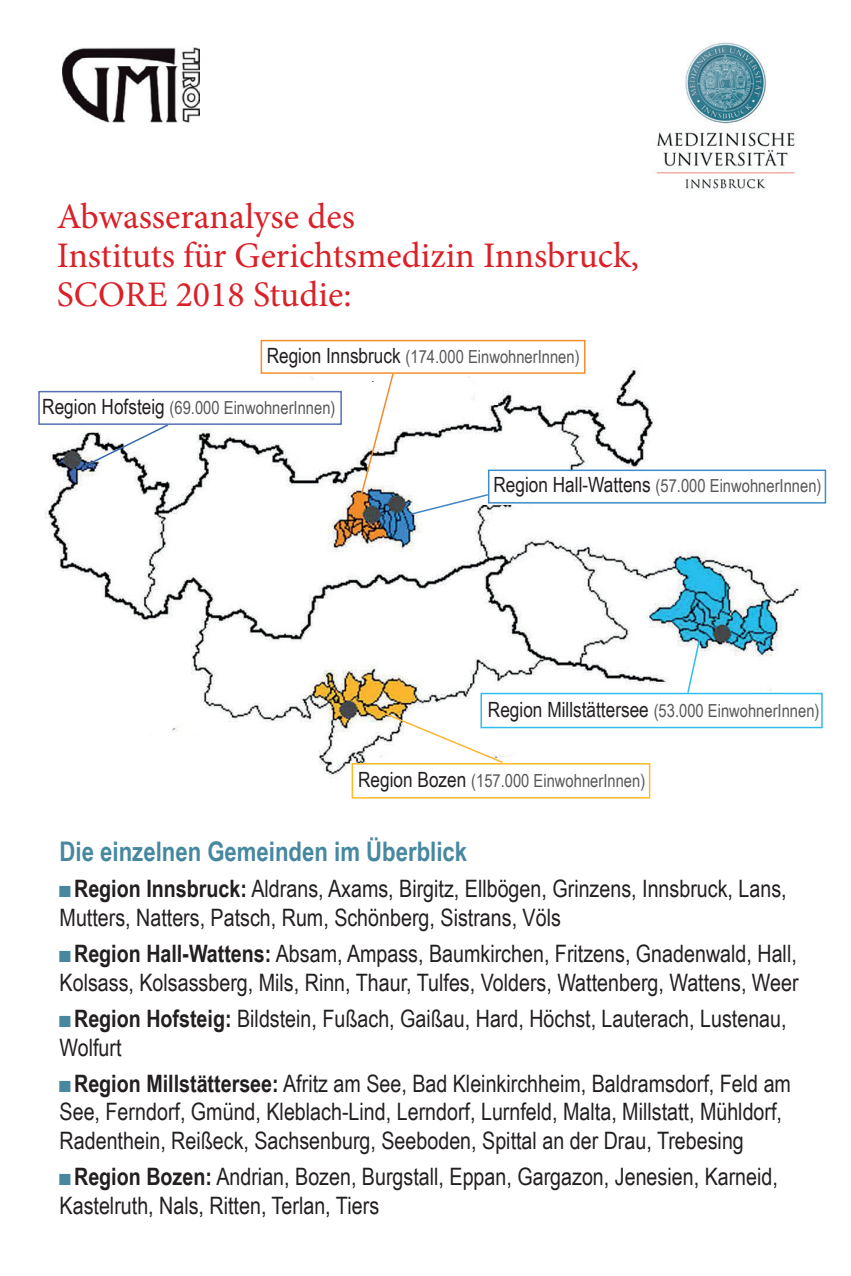
<style>
.page{position:relative;width:851px;height:1276px;background:#fff}
.page>*{position:absolute;margin:0;border:0;box-sizing:border-box;transform-origin:0 0}
.t1{font:36px/39px "Minion Pro";color:#da2128}
.t2{font:700 27px "Arial Narrow";color:#4788a0}
.t3{font:24px/28.8px "Arial Narrow";color:#231f20}
.t4{font:18px "Arial Narrow";color:#57585a}
.s1{font-size:21px;color:#231f20}
.s2{color:#4788a0}
.s3{font-weight:700}
</style>
<div class="page">
<img style="left:38px;top:340px;width:789px;height:459px">
<svg style="left:358px;top:374px;width:36px;height:130px"></svg>
<svg style="left:401px;top:493px;width:88px;height:25px"></svg>
<svg style="left:375px;top:708px;width:129px;height:55px"></svg>
<svg style="left:81px;top:425px;width:89px;height:44px"></svg>
<div style="left:260px;top:340px;width:325px;height:34px;border:2px solid #f28f2c"></div>
<div style="left:38px;top:391px;width:304px;height:34px;border:2px solid #5571b7"></div>
<div style="left:488px;top:469px;width:338px;height:34px;border:2px solid #408bca"></div>
<div style="left:480px;top:693px;width:342px;height:35px;border:2px solid #2dbdee"></div>
<svg style="left:686px;top:632px;width:16px;height:62px"></svg>
<div style="left:351px;top:763px;width:299px;height:35px;border:2px solid #fdb928"></div>
<div style="left:118px;top:736px;width:164px;height:62px;background:#fff"></div>
<img style="left:656px;top:42px;width:139px;height:148px">
<img style="left:63px;top:48px;width:136px;height:74px">
<h1 class="t1" style="left:57px;top:197px;width:583px">Abwasseranalyse des<br>Instituts für Gerichtsmedizin Innsbruck,<br>SCORE 2018 Studie:</h1>
<p class="t4" style="left:266px;top:344px;width:314px"><span class="s1">Region Innsbruck</span> (174.000 EinwohnerInnen)</p>
<p class="t4" style="left:42px;top:394px;width:295px"><span class="s1">Region Hofsteig</span> (69.000 EinwohnerInnen)</p>
<p class="t4" style="left:493px;top:472px;width:329px"><span class="s1">Region Hall-Wattens</span> (57.000 EinwohnerInnen)</p>
<p class="t4" style="left:488px;top:697px;width:333px"><span class="s1">Region Millstättersee</span> (53.000 EinwohnerInnen)</p>
<p class="t4" style="left:358px;top:767px;width:288px"><span class="s1">Region Bozen</span> (157.000 EinwohnerInnen)</p>
<p class="t2" style="left:60px;top:831px;width:409px">Die einzelnen Gemeinden im Überblick</p>
<p class="t3" style="left:60px;top:873px;width:728px"><span class="s2">■</span><span class="s3">Region Innsbruck:</span> Aldrans, Axams, Birgitz, Ellbögen, Grinzens, Innsbruck, Lans,<br>Mutters, Natters, Patsch, Rum, Schönberg, Sistrans, Völs</p>
<p class="t3" style="left:60px;top:938px;width:740px"><span class="s2">■</span><span class="s3">Region Hall-Wattens:</span> Absam, Ampass, Baumkirchen, Fritzens, Gnadenwald, Hall,<br>Kolsass, Kolsassberg, Mils, Rinn, Thaur, Tulfes, Volders, Wattenberg, Wattens, Weer</p>
<p class="t3" style="left:60px;top:1003px;width:728px"><span class="s2">■</span><span class="s3">Region Hofsteig:</span> Bildstein, Fußach, Gaißau, Hard, Höchst, Lauterach, Lustenau,<br>Wolfurt</p>
<p class="t3" style="left:60px;top:1067px;width:732px"><span class="s2">■</span><span class="s3">Region Millstättersee:</span> Afritz am See, Bad Kleinkirchheim, Baldramsdorf, Feld am<br>See, Ferndorf, Gmünd, Kleblach-Lind, Lerndorf, Lurnfeld, Malta, Millstatt, Mühldorf,<br>Radenthein, Reißeck, Sachsenburg, Seeboden, Spittal an der Drau, Trebesing</p>
<p class="t3" style="left:60px;top:1161px;width:719px"><span class="s2">■</span><span class="s3">Region Bozen:</span> Andrian, Bozen, Burgstall, Eppan, Gargazon, Jenesien, Karneid,<br>Kastelruth, Nals, Ritten, Terlan, Tiers</p>
</div>
